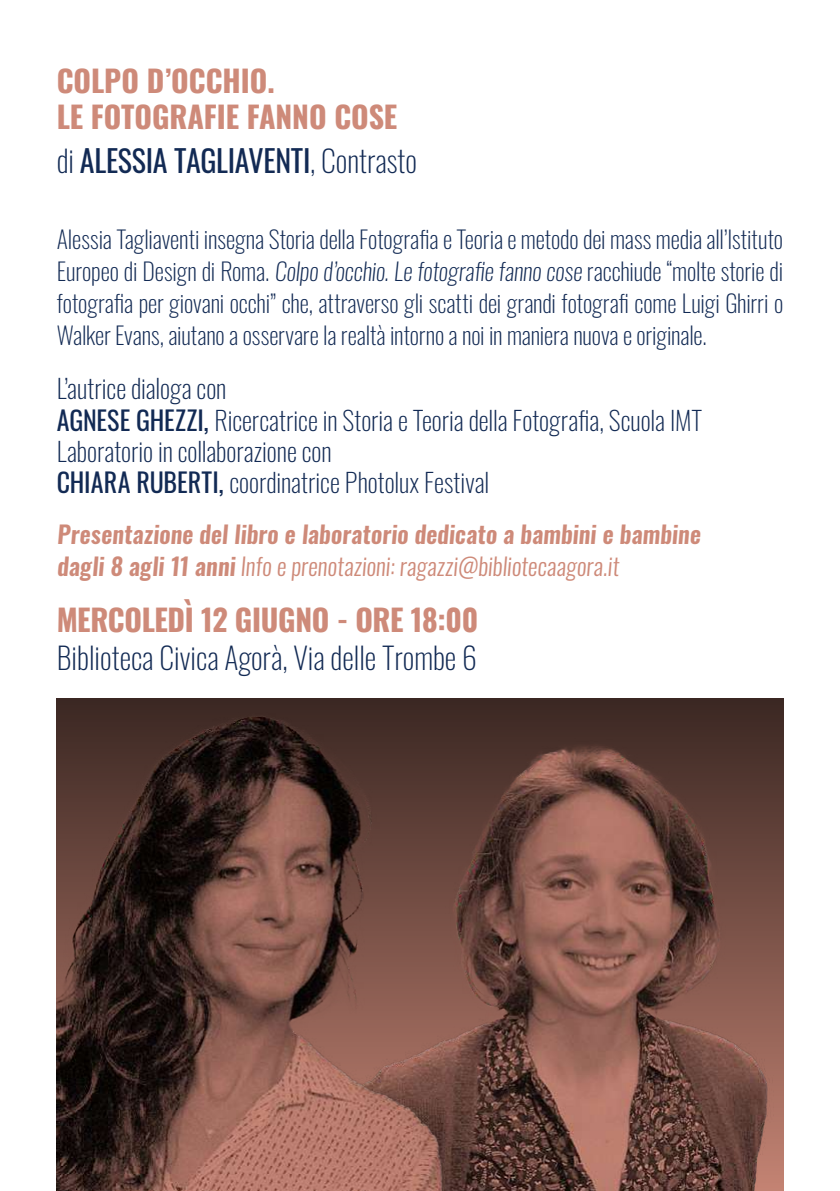
<style>
.page{position:relative;width:840px;height:1191px;background:#fff}
.page>*{position:absolute;margin:0;border:0;box-sizing:border-box;transform-origin:0 0}
.t1{font:700 30px/36px "Oswald";letter-spacing:-.01em;color:#ce8a79}
.t2{font:200 30px "Oswald";color:#122a54}
.t3{font:30px "Oswald";letter-spacing:-.01em;color:#122a54}
.t4{font:200 26px/31.2px "Oswald";color:#122a54}
.t5{font:200 24px/32px "Oswald";letter-spacing:-.005em;color:#122a54;text-align:justify}
.t6{font:600 24px/32px "Oswald";color:#ce8a79}
.s1{font-weight:200}
.s2{font-weight:400}
.s3{font-weight:300}
</style>
<div class="page">
<img style="left:303px;top:700px;width:479px;height:491px">
<img style="left:57px;top:712px;width:544px;height:479px">
<p class="t1" style="left:57px;top:59px;width:342px">COLPO D’OCCHIO.<br>LE FOTOGRAFIE FANNO COSE</p>
<p class="t3" style="left:57px;top:134px;width:361px"><span class="s1">di</span> ALESSIA TAGLIAVENTI<span class="s1">, Contrasto</span></p>
<p class="t5" style="left:57px;top:221px;width:727px">Alessia Tagliaventi insegna Storia della Fotografia e Teoria e metodo dei mass media all’Istituto Europeo di Design di Roma. Colpo d’occhio.Le fotografie fanno cose racchiude “molte storie di fotografia per giovani occhi” che, attraverso gli scatti dei grandi fotografi come Luigi Ghirri o Walker Evans, aiutano a osservare la realtà intorno a noi in maniera nuova e originale.</p>
<p class="t4" style="left:57px;top:370px;width:646px">L’autrice dialoga con<br><span class="s2">AGNESE GHEZZI,</span> Ricercatrice in Storia e Teoria della Fotografia, Scuola IMT Laboratorio in collaborazione con<br><span class="s2">CHIARA RUBERTI,</span> coordinatrice Photolux Festival</p>
<p class="t6" style="left:57px;top:515px;width:648px">Presentazione del libro e laboratorio dedicato a bambini e bambine dagli 8 agli 11 anni <span class="s3">Info e prenotazioni: ragazzi@bibliotecaagora.it</span></p>
<p class="t1" style="left:57px;top:599px;width:423px">MERCOLEDÌ 12 GIUGNO - ORE 18:00</p>
<p class="t2" style="left:57px;top:631px;width:421px">Biblioteca Civica Agorà, Via delle Trombe 6</p>
</div>
